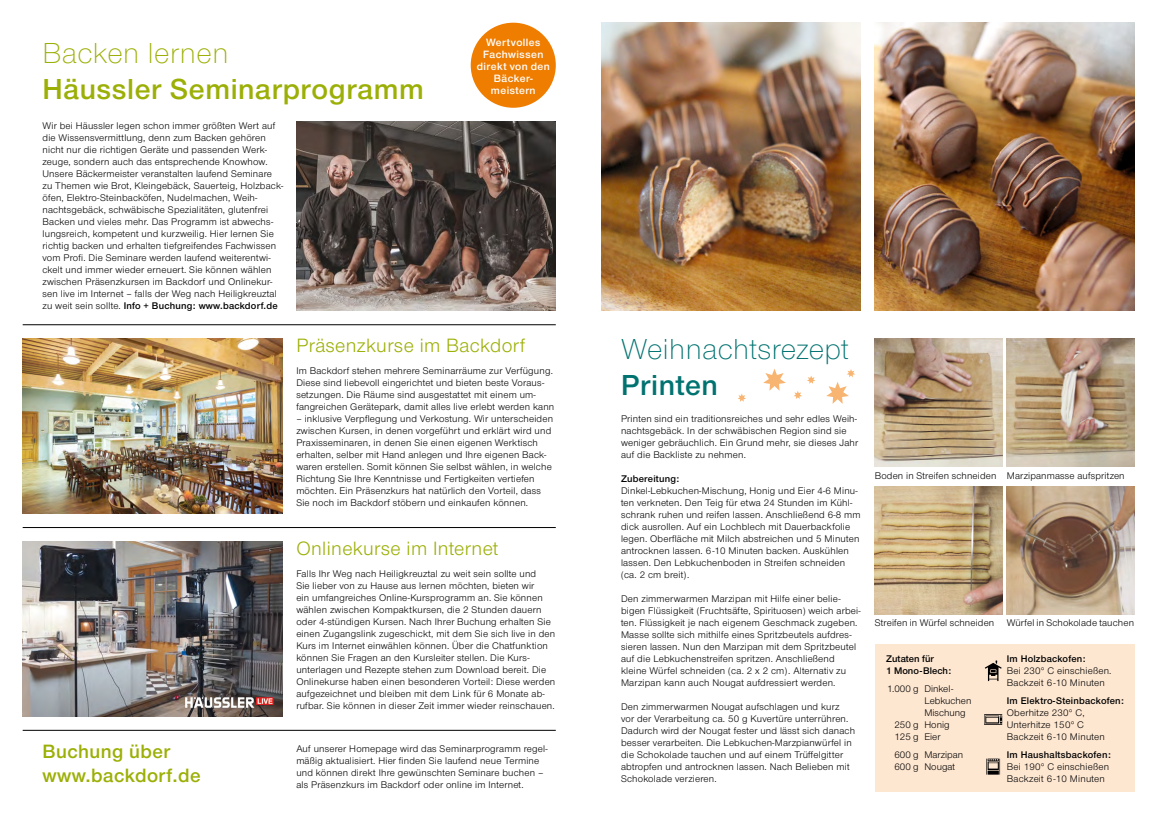
<style>
.page{position:relative;width:1157px;height:814px;background:#fff}
.page>*{position:absolute;margin:0;border:0;box-sizing:border-box;transform-origin:0 0}
.t1{font:30px "Nimbus San Nov Sem Bol";letter-spacing:.02em;color:#9caf06}
.t2{font:300 30px "Nimbus San Nov";letter-spacing:.02em;color:#007270}
.t3{font:300 30px "Nimbus San Nov";letter-spacing:.02em;color:#9caf06}
.t4{font:30px "Nimbus San Nov Sem Bol";letter-spacing:.02em;color:#007270}
.t5{font:20px "Nimbus San Nov";letter-spacing:.02em;color:#9caf06}
.t6{font:20px/24px "Nimbus San Nov Sem Bol";letter-spacing:.02em;color:#9caf06}
.t7{font:11px/12px "Nimbus San Nov Sem Bol";letter-spacing:.04em;color:#fff;text-align:center}
.t8{font:10px/12px "Nimbus San Nov";letter-spacing:.02em;color:#000}
.t9{font:10px "Nimbus San Nov Sem Bol";letter-spacing:.02em;color:#000}
.t10{font:10px/12px "Nimbus San Nov";color:#000}
.t11{font:10px/12px "Nimbus San Nov Sem Bol";color:#000}
.s1{font-family:"Nimbus San Nov"}
</style>
<div class="page">
<div style="left:874px;top:643px;width:260px;height:148px;background:#fee7d1"></div>
<img style="left:296px;top:122px;width:260px;height:188px">
<div style="left:471px;top:23px;width:85px;height:85px;background:#ef7d00;border-radius:50%"></div>
<hr style="left:23px;top:324px;width:533px;height:1px;background:#000">
<hr style="left:23px;top:527px;width:533px;height:1px;background:#000">
<hr style="left:23px;top:729px;width:533px;height:1px;background:#000">
<img style="left:23px;top:339px;width:259px;height:174px">
<img style="left:23px;top:541px;width:259px;height:175px">
<img style="left:183px;top:695px;width:91px;height:14px">
<svg style="left:984px;top:660px;width:17px;height:21px"></svg>
<svg style="left:984px;top:714px;width:18px;height:11px"></svg>
<svg style="left:986px;top:758px;width:14px;height:16px"></svg>
<img style="left:874px;top:23px;width:260px;height:287px">
<img style="left:874px;top:486px;width:128px;height:128px">
<img style="left:874px;top:339px;width:128px;height:127px">
<img style="left:1006px;top:339px;width:128px;height:127px">
<img style="left:1006px;top:486px;width:128px;height:128px">
<img style="left:601px;top:23px;width:259px;height:287px">
<svg style="left:763px;top:369px;width:23px;height:22px"></svg>
<svg style="left:794px;top:391px;width:8px;height:8px"></svg>
<svg style="left:807px;top:375px;width:8px;height:9px"></svg>
<svg style="left:826px;top:369px;width:29px;height:35px"></svg>
<svg style="left:737px;top:393px;width:9px;height:9px"></svg>
<p class="t7" style="left:477px;top:37px;width:74px">Wertvolles<br>Fachwissen direkt von den<br>Bäcker&shy;meistern</p>
<h1 class="t3" style="left:43px;top:36px;width:187px">Backen lernen</h1>
<h1 class="t1" style="left:43px;top:71px;width:383px">Häussler Seminarprogramm</h1>
<p class="t8" style="left:43px;top:119px;width:242px">Wir bei Häussler legen schon immer größten Wert auf die Wissensvermittlung, denn zum Backen gehören nicht nur die richtigen Geräte und passenden Werk&shy;zeuge, sondern auch das entsprechende Knowhow.<br>Unsere Bäckermeister veranstalten laufend Seminare zu Themen wie Brot, Kleingebäck, Sauerteig, Holzback&shy;öfen, Elektro-Steinbacköfen, Nudelmachen, Weih&shy;nachtsgebäck, schwäbische Spezialitäten, glutenfrei Backen und vieles mehr. Das Programm ist abwechs&shy;lungsreich, kompetent und kurzweilig. Hier lernen Sie richtig backen und erhalten tiefgreifendes Fachwissen vom Profi. Die Seminare werden laufend weiterentwi&shy;ckelt und immer wieder erneuert. Sie können wählen zwischen Präsenzkursen im Backdorf und Onlinekur&shy;sen live im Internet – falls der Weg nach Heiligkreuztal</p>
<p class="t9" style="left:43px;top:299px;width:237px"><span class="s1">zu weit sein sollte.</span> Info + Buchung: www.backdorf.de</p>
<h2 class="t5" style="left:296px;top:334px;width:231px">Präsenzkurse im Backdorf</h2>
<p class="t8" style="left:296px;top:365px;width:259px">Im Backdorf stehen mehrere Seminarräume zur Verfügung.<br>Diese sind liebevoll eingerichtet und bieten beste Voraus&shy;setzungen. Die Räume sind ausgestattet mit einem um&shy;fangreichen Gerätepark, damit alles live erlebt werden kann</p>
<p class="t8" style="left:296px;top:413px;width:258px">– inklusive Verpflegung und Verkostung. Wir unterscheiden zwischen Kursen, in denen vorgeführt und erklärt wird und Praxisseminaren, in denen Sie einen eigenen Werktisch erhalten, selber mit Hand anlegen und Ihre eigenen Back&shy;waren erstellen. Somit können Sie selbst wählen, in welche Richtung Sie Ihre Kenntnisse und Fertigkeiten vertiefen möchten. Ein Präsenzkurs hat natürlich den Vorteil, dass Sie noch im Backdorf stöbern und einkaufen können.</p>
<h2 class="t5" style="left:296px;top:537px;width:204px">Onlinekurse im Internet</h2>
<h2 class="t6" style="left:43px;top:739px;width:160px">Buchung über www.backdorf.de</h2>
<p class="t8" style="left:296px;top:567px;width:260px">Falls Ihr Weg nach Heiligkreuztal zu weit sein sollte und<br>Sie lieber von zu Hause aus lernen möchten, bieten wir<br>ein umfangreiches Online-Kursprogramm an. Sie können wählen zwischen Kompaktkursen, die 2 Stunden dauern oder 4-stündigen Kursen. Nach Ihrer Buchung erhalten Sie einen Zugangslink zugeschickt, mit dem Sie sich live in den Kurs im Internet einwählen können. Über die Chatfunktion können Sie Fragen an den Kursleiter stellen. Die Kurs&shy;unterlagen und Rezepte stehen zum Download bereit. Die Onlinekurse haben einen besonderen Vorteil: Diese werden aufgezeichnet und bleiben mit dem Link für 6 Monate ab&shy;rufbar. Sie können in dieser Zeit immer wieder reinschauen.</p>
<p class="t8" style="left:296px;top:742px;width:253px">Auf unserer Homepage wird das Seminarprogramm regel&shy;mäßig aktualisiert. Hier finden Sie laufend neue Termine und können direkt Ihre gewünschten Seminare buchen – als Präsenzkurs im Backdorf oder online im Internet.</p>
<h1 class="t2" style="left:621px;top:332px;width:229px">Weihnachtsrezept</h1>
<h1 class="t4" style="left:621px;top:367px;width:98px">Printen</h1>
<p class="t8" style="left:621px;top:413px;width:239px">Printen sind ein traditionsreiches und sehr edles Weih&shy;nachtsgebäck. In der schwäbischen Region sind sie weniger gebräuchlich. Ein Grund mehr, sie dieses Jahr auf die Backliste zu nehmen.</p>
<p class="t9" style="left:621px;top:473px;width:60px">Zubereitung:</p>
<p class="t8" style="left:621px;top:485px;width:241px">Dinkel-Lebkuchen-Mischung, Honig und Eier 4-6 Minu&shy;ten verkneten. Den Teig für etwa 24 Stunden im Kühl&shy;schrank ruhen und reifen lassen. Anschließend 6-8 mm dick ausrollen. Auf ein Lochblech mit Dauerbackfolie legen. Oberfläche mit Milch abstreichen und 5 Minuten antrocknen lassen. 6-10 Minuten backen. Auskühlen lassen. Den Lebkuchenboden in Streifen schneiden (ca. 2 cm breit).</p>
<p class="t8" style="left:621px;top:593px;width:241px">Den zimmerwarmen Marzipan mit Hilfe einer belie&shy;bigen Flüssigkeit (Fruchtsäfte, Spirituosen) weich arbei&shy;ten. Flüssigkeit je nach eigenem Geschmack zugeben.<br>Masse sollte sich mithilfe eines Spritzbeutels aufdres&shy;sieren lassen. Nun den Marzipan mit dem Spritzbeutel auf die Lebkuchenstreifen spritzen. Anschließend kleine Würfel schneiden (ca. 2 x 2 cm). Alternativ zu Marzipan kann auch Nougat aufdressiert werden.</p>
<p class="t8" style="left:621px;top:701px;width:236px">Den zimmerwarmen Nougat aufschlagen und kurz vor der Verarbeitung ca. 50 g Kuvertüre unterrühren.<br>Dadurch wird der Nougat fester und lässt sich danach besser verarbeiten. Die Lebkuchen-Marzpianwürfel in die Schokolade tauchen und auf einem Trüffelgitter abtropfen und antrocknen lassen. Nach Belieben mit Schokolade verzieren.</p>
<p class="t8" style="left:874px;top:469px;width:123px">Boden in Streifen schneiden</p>
<p class="t8" style="left:1006px;top:469px;width:119px">Marzipanmasse aufspritzen</p>
<p class="t8" style="left:874px;top:617px;width:121px">Streifen in Würfel schneiden</p>
<p class="t11" style="left:886px;top:652px;width:66px">Zutaten für<br>1 Mono-Blech:</p>
<p class="t10" style="left:887px;top:683px;width:68px">1.000 g Dinkel-</p>
<p class="t10" style="left:924px;top:695px;width:48px">Lebkuchen</p>
<p class="t10" style="left:924px;top:707px;width:43px">Mischung</p>
<p class="t10" style="left:894px;top:719px;width:57px">250 g Honig</p>
<p class="t8" style="left:894px;top:731px;width:48px">125 g Eier</p>
<p class="t10" style="left:894px;top:749px;width:70px">600 g Marzipan<br>600 g Nougat</p>
<p class="t8" style="left:1006px;top:617px;width:129px">Würfel in Schokolade tauchen</p>
<p class="t9" style="left:1006px;top:653px;width:80px">Im Holzbackofen:</p>
<p class="t8" style="left:1006px;top:665px;width:106px">Bei 230° C einschießen.<br>Backzeit 6-10 Minuten</p>
<p class="t9" style="left:1006px;top:695px;width:119px">Im Elektro-Steinbackofen:</p>
<p class="t8" style="left:1006px;top:707px;width:99px">Oberhitze 230° C,<br>Unterhitze 150° C<br>Backzeit 6-10 Minuten</p>
<p class="t9" style="left:1006px;top:749px;width:105px">Im Haushaltsbackofen:</p>
<p class="t8" style="left:1006px;top:761px;width:104px">Bei 190° C einschießen<br>Backzeit 6-10 Minuten</p>
</div>
